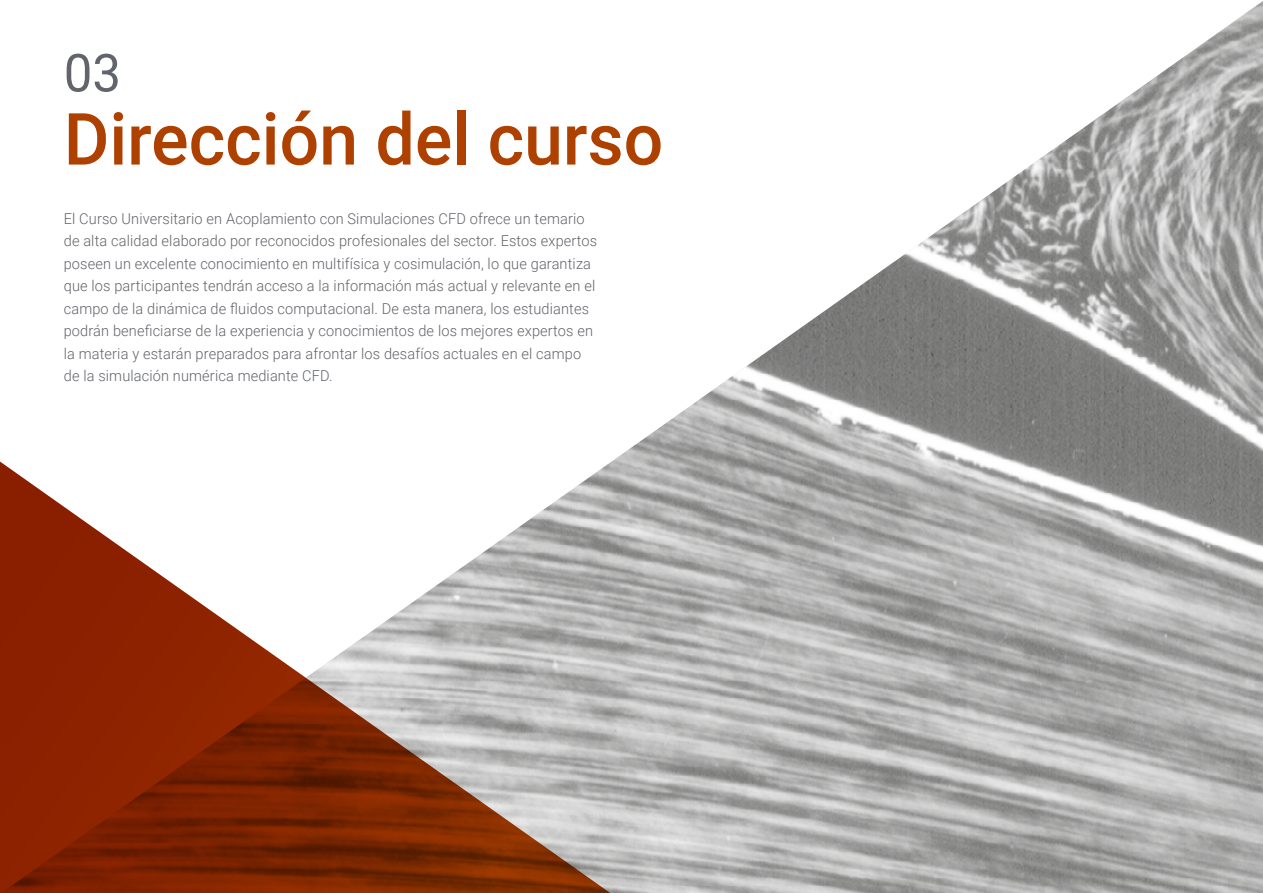
<style>
.page{position:relative;width:1263px;height:893px;background:#fff}
.page>*{position:absolute;margin:0;border:0;box-sizing:border-box;transform-origin:0 0}
.t1{font:500 72px "Roboto";color:#ae4000}
.t2{font:52.5px "Roboto";color:#61646a}
.t3{font:300 15px/22.5px "Roboto";letter-spacing:.01em;color:#61646a}
</style>
<div class="page">
<img style="left:634px;top:1px;width:629px;height:892px">
<svg style="left:0;top:446px;width:640px;height:447px"></svg>
<h2 class="t2" style="left:64px;top:36px;width:59px">03</h2>
<h1 class="t1" style="left:64px;top:89px;width:601px">Dirección del curso</h1>
<p class="t3" style="left:64px;top:207px;width:535px">El Curso Universitario en Acoplamiento con Simulaciones CFD ofrece un temario de alta calidad elaborado por reconocidos profesionales del sector. Estos expertos poseen un excelente conocimiento en multifísica y cosimulación, lo que garantiza que los participantes tendrán acceso a la información más actual y relevante en el campo de la dinámica de fluidos computacional. De esta manera, los estudiantes podrán beneficiarse de la experiencia y conocimientos de los mejores expertos en la materia y estarán preparados para afrontar los desafíos actuales en el campo de la simulación numérica mediante CFD.</p>
</div>
